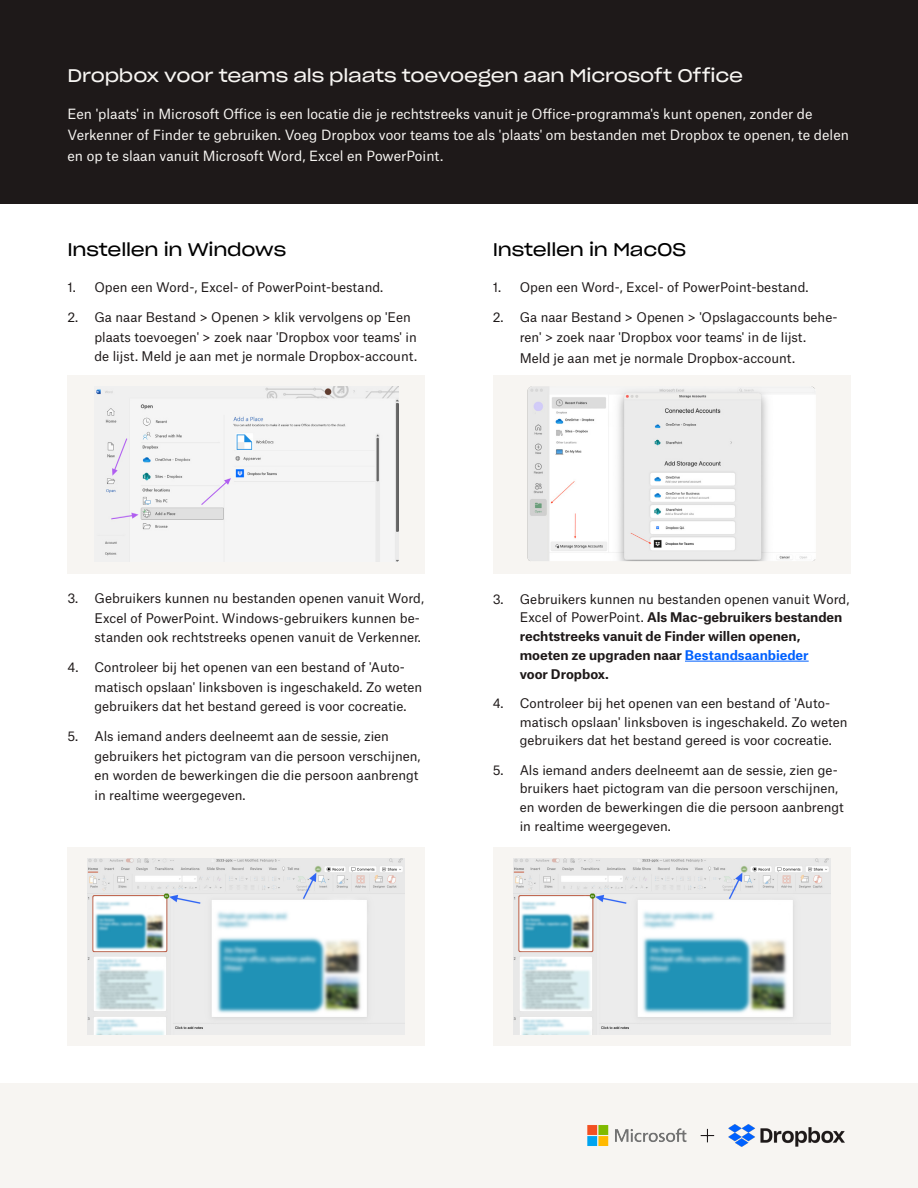
<style>
.page{position:relative;width:918px;height:1188px;background:#fff}
.page>*{position:absolute;margin:0;border:0;box-sizing:border-box;transform-origin:0 0}
.t1{font:18px "Sharp Grotesk Book 23";letter-spacing:-.01em;color:#f7f5f2}
.t2{font:18px "Sharp Grotesk Book 23";letter-spacing:-.01em;color:#000}
.t3{font:13.5px/21px "Atlas Grotesk";color:#f7f5f2}
.t4{font:12.75px/19.5px "Atlas Grotesk";color:#1e1919}
.t5{font:700 12.75px/18.8px "Atlas Grotesk";color:#1e1919}
.s1{font-weight:400}
.s2{color:#0061fe}
</style>
<div class="page">
<div style="left:0;top:1083px;width:918px;height:105px;background:#f7f5f2"></div>
<div style="left:0;top:0;width:918px;height:203px;background:#1e1919"></div>
<div style="left:68px;top:375px;width:357px;height:198px;background:#f7f5f2"></div>
<img style="left:96px;top:386px;width:303px;height:175px">
<hr style="left:685px;top:661px;width:124px;height:1px;background:#0061fe">
<div style="left:493px;top:375px;width:357px;height:198px;background:#f7f5f2"></div>
<img style="left:527px;top:386px;width:288px;height:175px">
<div style="left:68px;top:848px;width:357px;height:198px;background:#f7f5f2"></div>
<img style="left:88px;top:859px;width:317px;height:175px">
<div style="left:493px;top:848px;width:357px;height:198px;background:#f7f5f2"></div>
<img style="left:513px;top:859px;width:317px;height:175px">
<img style="left:587px;top:1124px;width:258px;height:23px">
<h2 class="t1" style="left:68px;top:60px;width:677px">Dropbox voor teams als plaats toevoegen aan Microsoft Office</h2>
<p class="t3" style="left:68px;top:102px;width:783px">Een 'plaats' in Microsoft Office is een locatie die je rechtstreeks vanuit je Office-programma's kunt openen, zonder de<br>Verkenner of Finder te gebruiken. Voeg Dropbox voor teams toe als 'plaats' om bestanden met Dropbox te openen, te delen en op te slaan vanuit Microsoft Word, Excel en PowerPoint.</p>
<h2 class="t2" style="left:68px;top:234px;width:220px">Instellen in Windows</h2>
<h2 class="t2" style="left:493px;top:234px;width:195px">Instellen in MacOS</h2>
<p class="t4" style="left:493px;top:276px;width:317px">1. Open een Word-, Excel- of PowerPoint-bestand.</p>
<p class="t4" style="left:493px;top:306px;width:346px;text-align:center">2. Ga naar Bestand &gt; Openen &gt; 'Opslagaccounts behe&shy;ren' &gt; zoek naar 'Dropbox voor teams' in de lijst.</p>
<p class="t4" style="left:520px;top:347px;width:277px">Meld je aan met je normale Dropbox-account.</p>
<p class="t4" style="left:68px;top:276px;width:317px">1. Open een Word-, Excel- of PowerPoint-bestand.</p>
<p class="t4" style="left:95px;top:306px;width:324px;text-indent:-27px">2. Ga naar Bestand &gt; Openen &gt; klik vervolgens op 'Een plaats toevoegen' &gt; zoek naar 'Dropbox voor teams' in de lijst. Meld je aan met je normale Dropbox-account.</p>
<p class="t4" style="left:95px;top:587px;width:331px;text-indent:-27px">3. Gebruikers kunnen nu bestanden openen vanuit Word,<br>Excel of PowerPoint. Windows-gebruikers kunnen be&shy;standen ook rechtstreeks openen vanuit de Verkenner.</p>
<p class="t4" style="left:95px;top:656px;width:329px;text-indent:-27px">4. Controleer bij het openen van een bestand of 'Auto&shy;matisch opslaan' linksboven is ingeschakeld. Zo weten gebruikers dat het bestand gereed is voor cocreatie.</p>
<p class="t4" style="left:95px;top:725px;width:327px;text-indent:-27px">5. Als iemand anders deelneemt aan de sessie, zien gebruikers het pictogram van die persoon verschijnen, en worden de bewerkingen die die persoon aanbrengt in realtime weergegeven.</p>
<p class="t5" style="left:520px;top:588px;width:331px;text-indent:-27px"><span class="s1">3. Gebruikers kunnen nu bestanden openen vanuit Word, Excel of PowerPoint.</span> Als Mac-gebruikers bestanden rechtstreeks vanuit de Finder willen openen, moeten ze upgraden naar <span class="s2">Bestandsaanbieder<br></span>voor Dropbox.</p>
<p class="t4" style="left:520px;top:692px;width:329px;line-height:18.8px;text-indent:-27px">4. Controleer bij het openen van een bestand of 'Auto&shy;matisch opslaan' linksboven is ingeschakeld. Zo weten gebruikers dat het bestand gereed is voor cocreatie.</p>
<p class="t4" style="left:520px;top:759px;width:326px;line-height:18.8px;text-indent:-27px">5. Als iemand anders deelneemt aan de sessie, zien ge&shy;bruikers haet pictogram van die persoon verschijnen, en worden de bewerkingen die die persoon aanbrengt in realtime weergegeven.</p>
</div>
